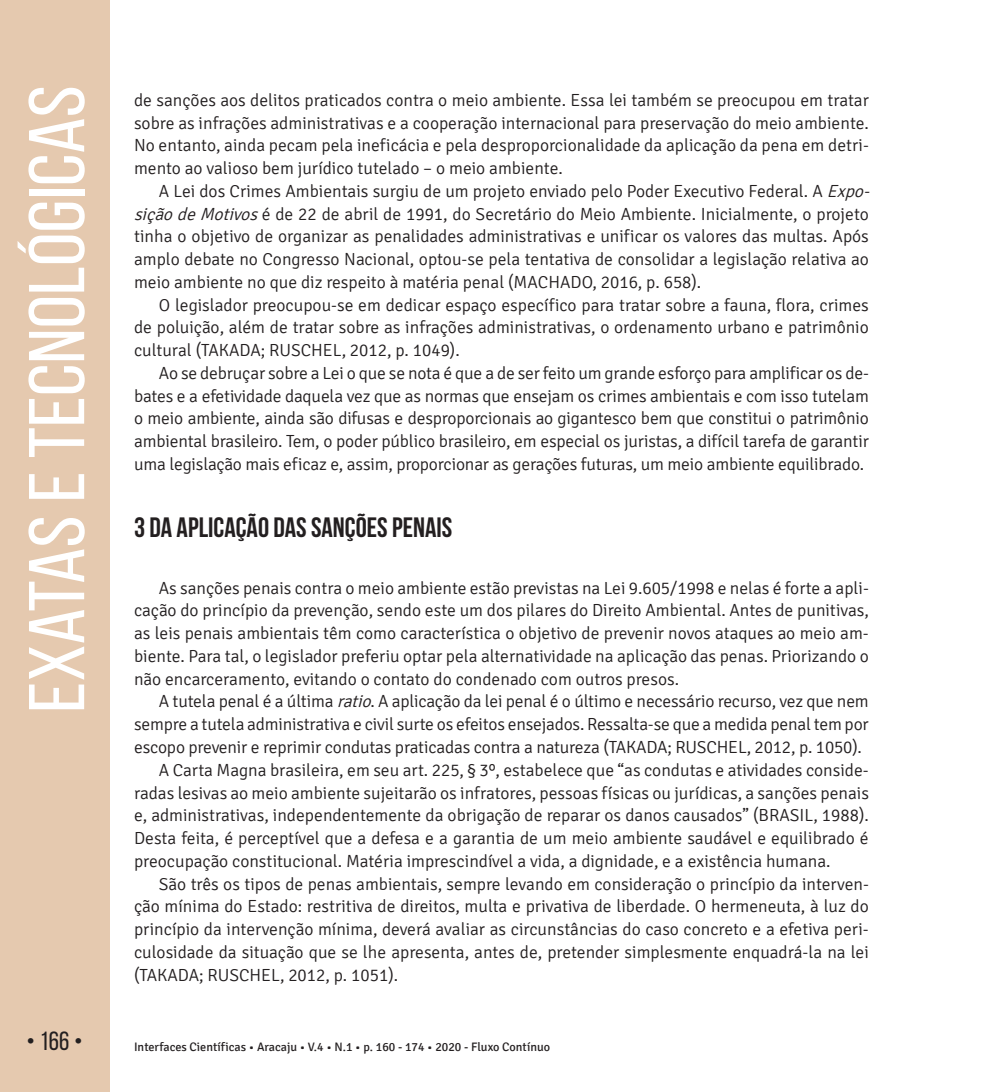
<style>
.page{position:relative;width:993px;height:1092px;background:#fff}
.page>*{position:absolute;margin:0;border:0;box-sizing:border-box;transform-origin:0 0}
.t1{font:78.75px "Bebas Neue";color:#fff;scale:1.09 1}
.t2{font:700 28px "Bebas Neue";color:#231f20}
.t3{font:26.25px "Bebas Neue";color:#231f20}
.t4{font:300 17.5px/22.8px "Signika";color:#231f20;text-align:justify}
.t5{font:12.25px "Signika";color:#231f20}
.s1{font-style:italic}
</style>
<div class="page">
<div style="left:0;top:0;width:109px;height:1091px;background:#e5c9af"></div>
<h1 class="t1" style="left:14px;top:712px;width:577px;rotate:-90deg">Exatas e tecnológicas</h1>
<p class="t4" style="left:134px;top:89px;width:736px">de sanções aos delitos praticados contra o meio ambiente. Essa lei também se preocupou em tratar sobre as infrações administrativas e a cooperação internacional para preservação do meio ambiente.<br>No entanto, ainda pecam pela ineficácia e pela desproporcionalidade da aplicação da pena em detri&shy;mento ao valioso bem jurídico tutelado – o meio ambiente.</p>
<p class="t4" style="left:134px;top:180px;width:741px;text-align:left;text-indent:25px">A Lei dos Crimes Ambientais surgiu de um projeto enviado pelo Poder Executivo Federal. A <span class="s1">Expo&shy;siçãodeMotivos</span>é de 22 de abril de 1991, do Secretário do Meio Ambiente. Inicialmente, o projeto tinha o objetivo de organizar as penalidades administrativas e unificar os valores das multas. Após amplo debate no Congresso Nacional, optou-se pela tentativa de consolidar a legislação relativa ao meio ambiente no que diz respeito à matéria penal (MACHADO, 2016, p. 658).</p>
<p class="t4" style="left:134px;top:294px;width:736px;text-indent:25px">O legislador preocupou-se em dedicar espaço específico para tratar sobre a fauna, flora, crimes de poluição, além de tratar sobre as infrações administrativas, o ordenamento urbano e patrimônio cultural (TAKADA; RUSCHEL, 2012, p. 1049).</p>
<p class="t4" style="left:134px;top:362px;width:736px;text-indent:25px">Ao se debruçar sobre a Lei o que se nota é que a de ser feito um grande esforço para amplificar os de&shy;bates e a efetividade daquela vez que as normas que ensejam os crimes ambientais e com isso tutelam o meio ambiente, ainda são difusas e desproporcionais ao gigantesco bem que constitui o patrimônio ambiental brasileiro. Tem, o poder público brasileiro, em especial os juristas, a difícil tarefa de garantir uma legislação mais eficaz e, assim, proporcionar as gerações futuras, um meio ambiente equilibrado.</p>
<h2 class="t2" style="left:134px;top:512px;width:319px">3 DA APLICAÇÃO DAS SANÇÕES PENAIS</h2>
<p class="t4" style="left:134px;top:576px;width:736px;text-indent:25px">As sanções penais contra o meio ambiente estão previstas na Lei 9.605/1998 e nelas é forte a apli&shy;cação do princípio da prevenção, sendo este um dos pilares do Direito Ambiental. Antes de punitivas, as leis penais ambientais têm como característica o objetivo de prevenir novos ataques ao meio am&shy;biente. Para tal, o legislador preferiu optar pela alternatividade na aplicação das penas. Priorizando o não encarceramento, evitando o contato do condenado com outros presos.</p>
<p class="t4" style="left:159px;top:690px;width:711px">A tutela penal é a última <span class="s1">ratio</span>. A aplicação da lei penal é o último e necessário recurso, vez que nem</p>
<p class="t4" style="left:134px;top:713px;width:736px">sempre a tutela administrativa e civil surte os efeitos ensejados. Ressalta-se que a medida penal tem por</p>
<p class="t4" style="left:134px;top:736px;width:729px">escopo prevenir e reprimir condutas praticadas contra a natureza (TAKADA; RUSCHEL, 2012, p. 1050).</p>
<p class="t4" style="left:159px;top:758px;width:711px">A Carta Magna brasileira, em seu art. 225, § 3º, estabelece que “as condutas e atividades conside-</p>
<p class="t4" style="left:134px;top:781px;width:736px">radas lesivas ao meio ambiente sujeitarão os infratores, pessoas físicas ou jurídicas, a sanções penais</p>
<p class="t4" style="left:134px;top:804px;width:736px">e, administrativas, independentemente da obrigação de reparar os danos causados” (BRASIL, 1988).</p>
<p class="t4" style="left:134px;top:827px;width:736px">Desta feita, é perceptível que a defesa e a garantia de um meio ambiente saudável e equilibrado é</p>
<p class="t4" style="left:134px;top:849px;width:697px">preocupação constitucional. Matéria imprescindível a vida, a dignidade, e a existência humana.</p>
<p class="t4" style="left:159px;top:872px;width:711px">São três os tipos de penas ambientais, sempre levando em consideração o princípio da interven-</p>
<p class="t4" style="left:134px;top:895px;width:736px">ção mínima do Estado: restritiva de direitos, multa e privativa de liberdade. O hermeneuta, à luz do</p>
<p class="t4" style="left:134px;top:918px;width:736px">princípio da intervenção mínima, deverá avaliar as circunstâncias do caso concreto e a efetiva peri-</p>
<p class="t4" style="left:134px;top:940px;width:736px">culosidade da situação que se lhe apresenta, antes de, pretender simplesmente enquadrá-la na lei</p>
<p class="t4" style="left:134px;top:963px;width:265px">(TAKADA; RUSCHEL, 2012, p. 1051).</p>
<h3 class="t3" style="left:26px;top:1026px;width:58px">• 166 •</h3>
<p class="t5" style="left:134px;top:1040px;width:417px">Interfaces Científicas • Aracaju • V.4 • N.1 • p. 160 - 174 • 2020 - Fluxo Contínuo</p>
</div>
